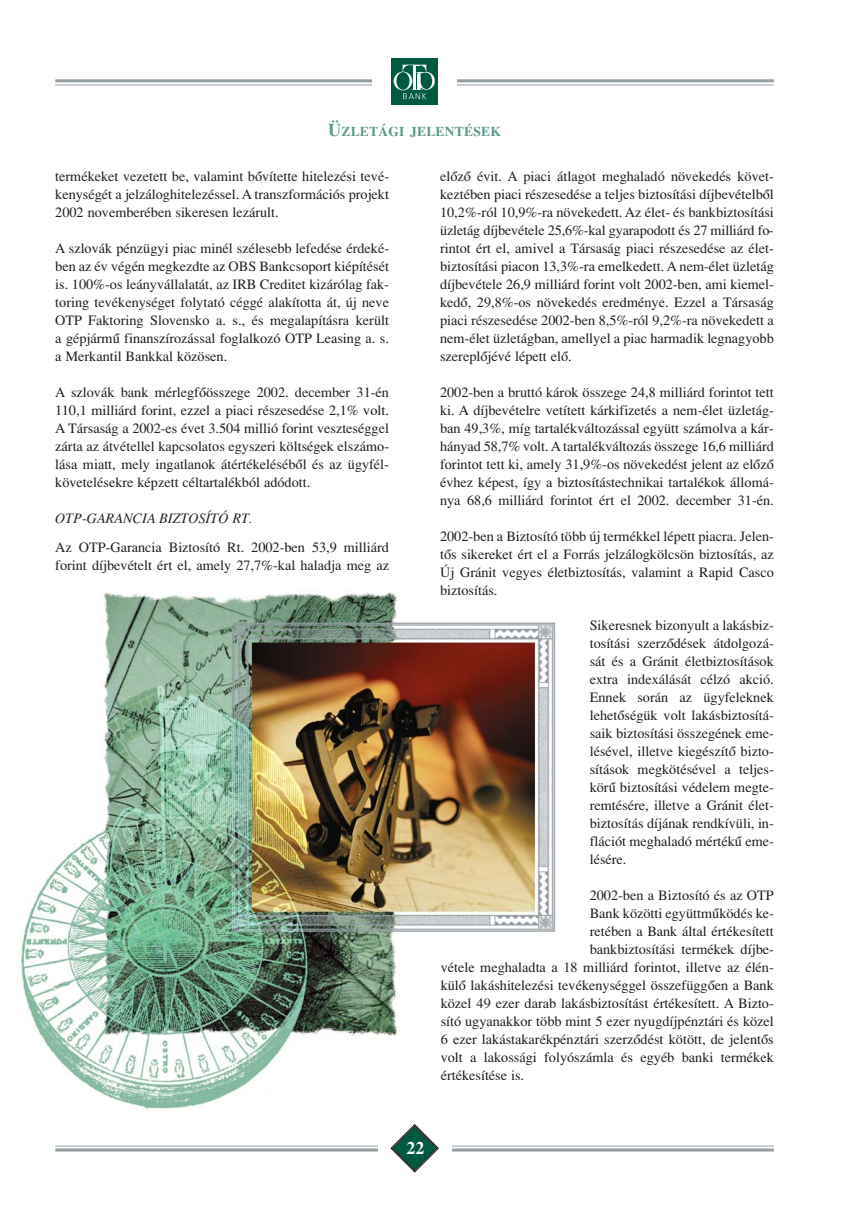
<style>
.page{position:relative;width:849px;height:1220px;background:#fff}
.page>*{position:absolute;margin:0;border:0;box-sizing:border-box;transform-origin:0 0}
.t1{font:18px "Times H Bold";color:#fff}
.t2{font:14.25px/18px "Times H Roman";color:#231f20;text-align:justify}
.t3{font:14.25px "Times H Italic";color:#231f20}
.t4{font:13.5px "Times H Bold SC";letter-spacing:.02em;color:#5b998b}
.s1{font-size:18px}
</style>
<div class="page">
<img style="left:21px;top:591px;width:535px;height:518px">
<hr style="left:55px;top:1145px;width:719px;height:1px;background:#949da1">
<hr style="left:55px;top:1148px;width:719px;height:3px;background:#949da1">
<div style="left:379px;top:1108px;width:73px;height:84px;background:#fff"></div>
<svg style="left:390px;top:1124px;width:49px;height:49px"></svg>
<hr style="left:55px;top:79px;width:719px;height:3px;background:#949da1">
<hr style="left:55px;top:84px;width:719px;height:1px;background:#949da1">
<div style="left:372px;top:55px;width:85px;height:53px;background:#fff"></div>
<div style="left:391px;top:59px;width:47px;height:46px;background:#005941"></div>
<svg style="left:394px;top:65px;width:41px;height:34px"></svg>
<p class="t4" style="left:328px;top:123px;width:174px"><span class="s1">Ü</span>ZLETÁGI JELENTÉSEK</p>
<p class="t2" style="left:55px;top:168px;width:335px">termékeket vezetett be, valamint bôvítette hitelezési tevé&shy;kenységét a jelzáloghitelezéssel. A transzformációs projekt 2002 novemberében sikeresen lezárult.</p>
<p class="t2" style="left:55px;top:240px;width:335px">A szlovák pénzügyi piac minél szélesebb lefedése érdeké&shy;ben az év végén megkezdte az OBS Bankcsoport kiépítését is. 100%-os leányvállalatát, az IRB Creditet kizárólag fak&shy;toring tevékenységet folytató céggé alakította át, új neve OTP Faktoring Slovensko a. s., és megalapításra került a gépjármû finanszírozással foglalkozó OTP Leasing a. s. a Merkantil Bankkal közösen.</p>
<p class="t2" style="left:55px;top:384px;width:335px">A szlovák bank mérlegfôösszege 2002. december 31-én 110,1 milliárd forint, ezzel a piaci részesedése 2,1% volt.<br>A Társaság a 2002-es évet 3.504 millió forint veszteséggel zárta az átvétellel kapcsolatos egyszeri költségek elszámo&shy;lása miatt, mely ingatlanok átértékelésébôl és az ügyfél&shy;követelésekre képzett céltartalékból adódott.</p>
<p class="t3" style="left:55px;top:513px;width:198px">OTP-GARANCIA BIZTOSÍTÓ RT.</p>
<p class="t2" style="left:55px;top:539px;width:335px">Az OTP-Garancia Biztosító Rt. 2002-ben 53,9 milliárd forint díjbevételt ért el, amely 27,7%-kal haladja meg az</p>
<p class="t2" style="left:440px;top:168px;width:335px">elôzô évit. A piaci átlagot meghaladó növekedés követ&shy;keztében piaci részesedése a teljes biztosítási díjbevételbôl 10,2%-ról 10,9%-ra növekedett. Az élet- és bankbiztosítási üzletág díjbevétele 25,6%-kal gyarapodott és 27 milliárd fo&shy;rintot ért el, amivel a Társaság piaci részesedése az élet&shy;biztosítási piacon 13,3%-ra emelkedett. A nem-élet üzletág díjbevétele 26,9 milliárd forint volt 2002-ben, ami kiemel&shy;kedô, 29,8%-os növekedés eredménye. Ezzel a Társaság piaci részesedése 2002-ben 8,5%-ról 9,2%-ra növekedett a nem-élet üzletágban, amellyel a piac harmadik legnagyobb szereplôjévé lépett elô.</p>
<p class="t2" style="left:440px;top:384px;width:335px">2002-ben a bruttó károk összege 24,8 milliárd forintot tett ki. A díjbevételre vetített kárkifizetés a nem-élet üzletág&shy;ban 49,3%, míg tartalékváltozással együtt számolva a kár&shy;hányad 58,7% volt. A tartalékváltozás összege 16,6 milliárd forintot tett ki, amely 31,9%-os növekedést jelent az elôzô évhez képest, így a biztosítástechnikai tartalékok állomá&shy;nya 68,6 milliárd forintot ért el 2002. december 31-én.</p>
<p class="t2" style="left:440px;top:528px;width:335px">2002-ben a Biztosító több új termékkel lépett piacra. Jelen&shy;tôs sikereket ért el a Forrás jelzálogkölcsön biztosítás, az Új Gránit vegyes életbiztosítás, valamint a Rapid Casco biztosítás.</p>
<p class="t2" style="left:590px;top:617px;width:186px">Sikeresnek bizonyult a lakásbiz&shy;tosítási szerzôdések átdolgozá&shy;sát és a Gránit életbiztosítások extra indexálását célzó akció.<br>Ennek során az ügyfeleknek lehetôségük volt lakásbiztosítá&shy;saik biztosítási összegének eme&shy;lésével, illetve kiegészítô bizto&shy;sítások megkötésével a teljes&shy;körû biztosítási védelem megte&shy;remtésére, illetve a Gránit élet&shy;biztosítás díjának rendkívüli, in&shy;flációt meghaladó mértékû eme&shy;lésére.</p>
<p class="t2" style="left:590px;top:887px;width:186px">2002-ben a Biztosító és az OTP</p>
<p class="t2" style="left:590px;top:905px;width:186px">Bank közötti együttmûködés ke-</p>
<p class="t2" style="left:590px;top:923px;width:186px">retében a Bank által értékesített</p>
<p class="t2" style="left:590px;top:941px;width:186px">bankbiztosítási termékek díjbe-</p>
<p class="t2" style="left:441px;top:959px;width:335px">vétele meghaladta a 18 milliárd forintot, illetve az élén-</p>
<p class="t2" style="left:441px;top:977px;width:335px">külô lakáshitelezési tevékenységgel összefüggôen a Bank</p>
<p class="t2" style="left:441px;top:995px;width:335px">közel 49 ezer darab lakásbiztosítást értékesített. A Bizto-</p>
<p class="t2" style="left:441px;top:1013px;width:335px">sító ugyanakkor több mint 5 ezer nyugdíjpénztári és közel</p>
<p class="t2" style="left:441px;top:1031px;width:335px">6 ezer lakástakarékpénztári szerzôdést kötött, de jelentôs</p>
<p class="t2" style="left:441px;top:1049px;width:335px">volt a lakossági folyószámla és egyéb banki termékek</p>
<p class="t2" style="left:441px;top:1067px;width:85px">értékesítése is.</p>
<p class="t1" style="left:406px;top:1141px;width:19px">22</p>
</div>
